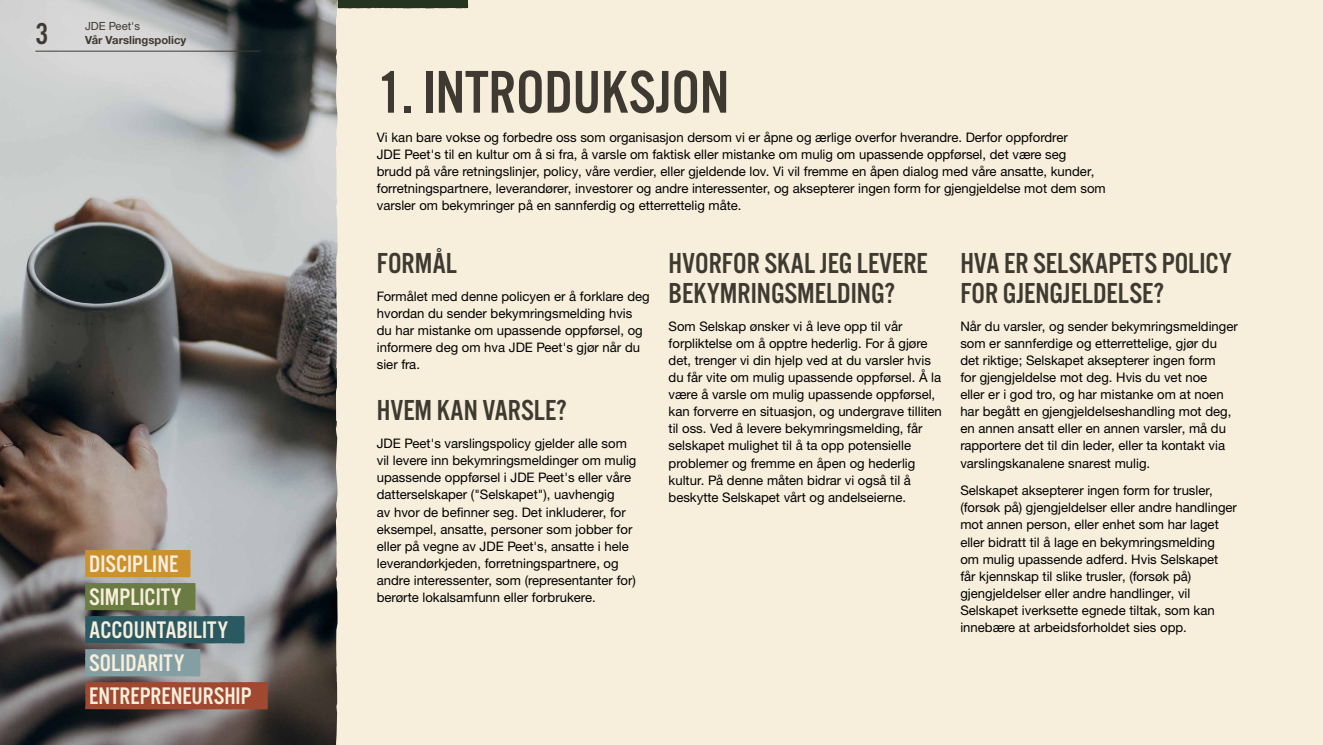
<style>
.page{position:relative;width:1323px;height:745px;background:#fff}
.page>*{position:absolute;margin:0;border:0;box-sizing:border-box;transform-origin:0 0}
.t1{font:62.5px "Alternate Gothic Pro No 3";color:#3f3a31}
.t2{font:31.25px "Alt Got Pro No 3 Alt";color:#3f3a31}
.t3{font:30px/30px "Alternate Gothic Pro No 3";color:#3f3a31}
.t4{font:24.88px/33px "Alternate Gothic Pro No 3";color:#f7eedc}
.t5{font:13.12px/17.1px "Helvetica Neue LTW1 G";color:#000}
.t6{font:700 11.25px "Helvetica Neue LTW1 G";color:#3f3a31}
.t7{font:11.25px "Helvetica Neue LTW1 G";color:#3f3a31}
</style>
<div class="page">
<div style="left:0;top:0;width:1323px;height:744px;background:#f7eedc"></div>
<img style="left:0;top:0;width:338px;height:744px">
<svg style="left:85px;top:549px;width:183px;height:160px;background:#8c8373"></svg>
<hr style="left:35px;top:51px;width:225px;height:1px;background:#3f3a31">
<svg style="left:337px;top:0;width:131px;height:8px"></svg>
<h2 class="t2" style="left:35px;top:17px;width:14px">3</h2>
<p class="t7" style="left:85px;top:19px;width:56px">JDE Peet's</p>
<p class="t6" style="left:85px;top:33px;width:103px">Vår Varslingspolicy</p>
<h3 class="t4" style="left:89px;top:547px;width:94px">DISCIPLINE<br>SIMPLICITY</h3>
<h3 class="t4" style="left:89px;top:613px;width:140px">ACCOUNTABILITY</h3>
<h3 class="t4" style="left:89px;top:646px;width:97px">SOLIDARITY</h3>
<h3 class="t4" style="left:89px;top:678px;width:164px">ENTREPRENEURSHIP</h3>
<h1 class="t1" style="left:377px;top:60px;width:354px">1. INTRODUKSJON</h1>
<p class="t5" style="left:377px;top:128px;width:730px">Vi kan bare vokse og forbedre oss som organisasjon dersom vi er åpne og ærlige overfor hverandre. Derfor oppfordrer<br>JDE Peet's til en kultur om å si fra, å varsle om faktisk eller mistanke om mulig om upassende oppførsel, det være seg<br>brudd på våre retningslinjer, policy, våre verdier, eller gjeldende lov. Vi vil fremme en åpen dialog med våre ansatte, kunder, forretningspartnere, leverandører, investorer og andre interessenter, og aksepterer ingen form for gjengjeldelse mot dem som varsler om bekymringer på en sannferdig og etterrettelig måte.</p>
<h3 class="t3" style="left:377px;top:248px;width:82px">FORMÅL</h3>
<p class="t5" style="left:377px;top:287px;width:274px">Formålet med denne policyen er å forklare deg hvordan du sender bekymringsmelding hvis du har mistanke om upassende oppførsel, og informere deg om hva JDE Peet's gjør når du sier fra.</p>
<h3 class="t3" style="left:377px;top:395px;width:192px">HVEM KAN VARSLE?</h3>
<p class="t5" style="left:377px;top:434px;width:261px">JDE Peet's varslingspolicy gjelder alle som vil levere inn bekymringsmeldinger om mulig upassende oppførsel i JDE Peet's eller våre datterselskaper ("Selskapet"), uavhengig<br>av hvor de befinner seg. Det inkluderer, for eksempel, ansatte, personer som jobber for eller på vegne av JDE Peet's, ansatte i hele leverandørkjeden, forretningspartnere, og andre interessenter, som (representanter for) berørte lokalsamfunn eller forbrukere.</p>
<h3 class="t3" style="left:668px;top:248px;width:261px">HVORFOR SKAL JEG LEVERE<br>BEKYMRINGSMELDING?</h3>
<p class="t5" style="left:668px;top:317px;width:275px">Som Selskap ønsker vi å leve opp til vår forpliktelse om å opptre hederlig. For å gjøre det, trenger vi din hjelp ved at du varsler hvis du får vite om mulig upassende oppførsel. Å la være å varsle om mulig upassende oppførsel, kan forverre en situasjon, og undergrave tilliten til oss. Ved å levere bekymringsmelding, får selskapet mulighet til å ta opp potensielle problemer og fremme en åpen og hederlig kultur. På denne måten bidrar vi også til å beskytte Selskapet vårt og andelseierne.</p>
<h3 class="t3" style="left:960px;top:248px;width:273px">HVA ER SELSKAPETS POLICY<br>FOR GJENGJELDELSE?</h3>
<p class="t5" style="left:960px;top:317px;width:279px">Når du varsler, og sender bekymringsmeldinger som er sannferdige og etterrettelige, gjør du det riktige; Selskapet aksepterer ingen form<br>for gjengjeldelse mot deg. Hvis du vet noe<br>eller er i god tro, og har mistanke om at noen har begått en gjengjeldelseshandling mot deg, en annen ansatt eller en annen varsler, må du rapportere det til din leder, eller ta kontakt via varslingskanalene snarest mulig.</p>
<p class="t5" style="left:960px;top:481px;width:278px">Selskapet aksepterer ingen form for trusler, (forsøk på) gjengjeldelser eller andre handlinger mot annen person, eller enhet som har laget eller bidratt til å lage en bekymringsmelding om mulig upassende adferd. Hvis Selskapet<br>får kjennskap til slike trusler, (forsøk på) gjengjeldelser eller andre handlinger, vil Selskapet iverksette egnede tiltak, som kan innebære at arbeidsforholdet sies opp.</p>
</div>
